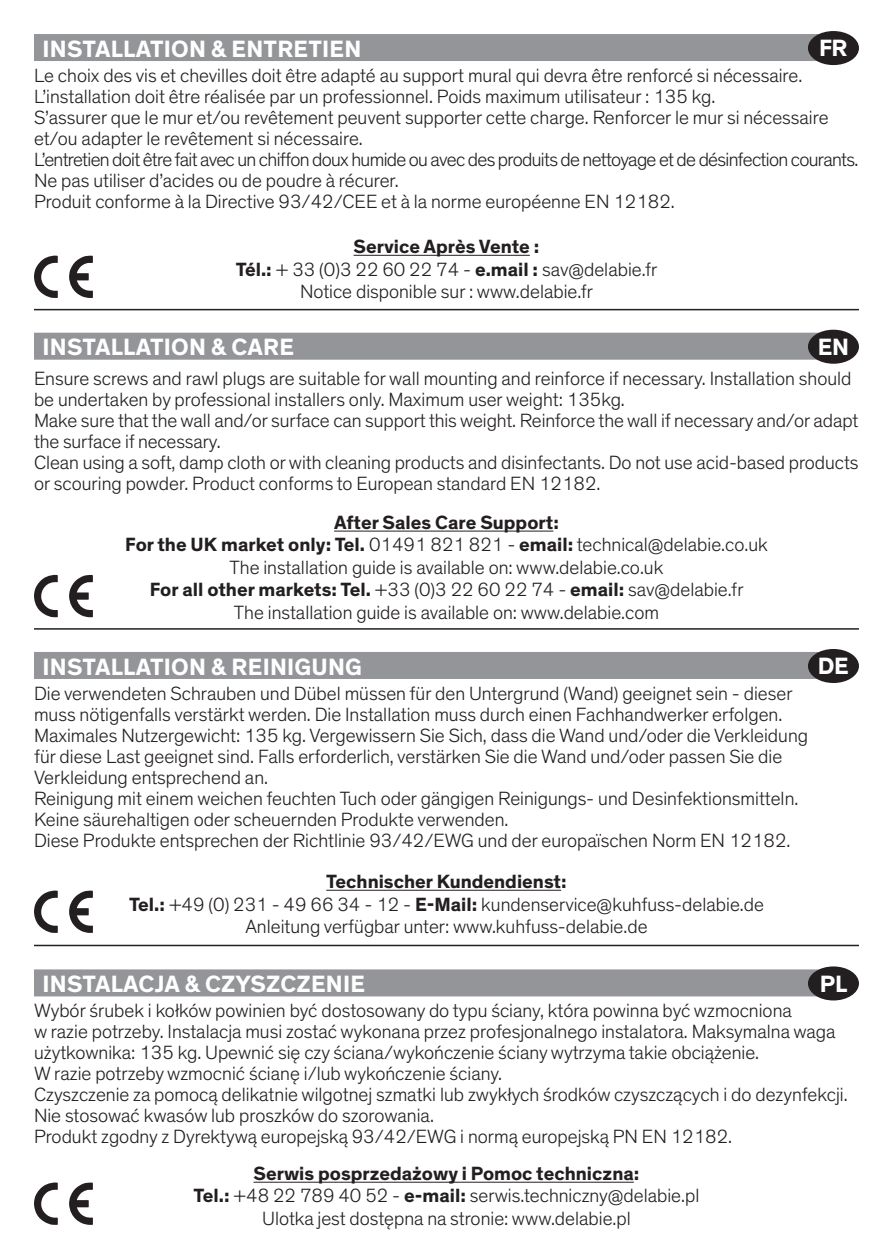
<style>
.page{position:relative;width:893px;height:1259px;background:#fff}
.page>*{position:absolute;margin:0;border:0;box-sizing:border-box;transform-origin:0 0}
.Titre_filet_gris_pic{font:700 24px "Theinhardt";letter-spacing:.01em;color:#fff}
.Texte_puces_début{font:300 19.5px/21px "Theinhardt";color:#231f20}
.Texte_puces_début-2{font:300 19.5px/21px "Theinhardt";letter-spacing:-.035em;color:#231f20}
.t1{font:700 19.5px "Theinhardt";color:#231f20}
.s1{font-weight:700}
</style>
<div class="page">
<div style="left:34px;top:34px;width:808px;height:27px;background:#939598"></div>
<hr style="left:354px;top:255px;width:176px;height:1px;background:#231f20">
<svg style="left:34px;top:256px;width:24px;height:42px"></svg>
<svg style="left:69px;top:256px;width:24px;height:42px"></svg>
<div style="left:808px;top:31px;width:51px;height:34px;background:#231f20;border-radius:50%"></div>
<div style="left:34px;top:333px;width:808px;height:27px;background:#939598"></div>
<div style="left:808px;top:330px;width:51px;height:34px;background:#231f20;border-radius:50%"></div>
<hr style="left:334px;top:530px;width:219px;height:1px;background:#231f20">
<svg style="left:34px;top:575px;width:24px;height:42px"></svg>
<svg style="left:69px;top:575px;width:24px;height:42px"></svg>
<div style="left:34px;top:652px;width:808px;height:27px;background:#939598"></div>
<div style="left:808px;top:649px;width:51px;height:34px;background:#231f20;border-radius:50%"></div>
<hr style="left:326px;top:889px;width:235px;height:1px;background:#231f20">
<svg style="left:34px;top:890px;width:24px;height:43px"></svg>
<svg style="left:69px;top:890px;width:24px;height:43px"></svg>
<div style="left:34px;top:969px;width:808px;height:27px;background:#939598"></div>
<div style="left:808px;top:966px;width:51px;height:34px;background:#231f20;border-radius:50%"></div>
<hr style="left:254px;top:1181px;width:380px;height:1px;background:#231f20">
<svg style="left:34px;top:1182px;width:24px;height:42px"></svg>
<svg style="left:69px;top:1182px;width:24px;height:42px"></svg>
<hr style="left:34px;top:309px;width:825px;height:1px;background:#231f20">
<hr style="left:34px;top:628px;width:825px;height:1px;background:#231f20">
<hr style="left:34px;top:944px;width:825px;height:2px;background:#231f20">
<p class="Titre_filet_gris_pic" style="left:819px;top:33px;width:30px">FR</p>
<p class="Titre_filet_gris_pic" style="left:43px;top:34px;width:320px">INSTALLATION &amp; ENTRETIEN</p>
<p class="Texte_puces_début" style="left:34px;top:65px;width:796px">Le choix des vis et chevilles doit être adapté au support mural qui devra être renforcé si nécessaire.<br>L’installation doit être réalisée par un professionnel. Poids maximum utilisateur : 135 kg.<br>S’assurer que le mur et/ou revêtement peuvent supporter cette charge. Renforcer le mur si nécessaire et/ou adapter le revêtement si nécessaire.</p>
<p class="Texte_puces_début-2" style="left:34px;top:149px;width:826px">L’entretien doit être fait avec un chiffon doux humide ou avec des produits de nettoyage et de désinfection courants.<br>Ne pas utiliser d’acides ou de poudre à récurer.<br>Produit conforme à la Directive 93/42/CEE et à la norme européenne EN 12182.</p>
<p class="t1" style="left:354px;top:234px;width:187px">Service Après Vente :</p>
<p class="Texte_puces_début" style="left:236px;top:259px;width:423px"><span class="s1">Tél.:</span> + 33 (0)3 22 60 22 74 - <span class="s1">e.mail :</span> sav@delabie.fr</p>
<p class="Texte_puces_début" style="left:300px;top:281px;width:295px">Notice disponible sur : www.delabie.fr</p>
<p class="Titre_filet_gris_pic" style="left:818px;top:332px;width:33px">EN</p>
<p class="Titre_filet_gris_pic" style="left:43px;top:332px;width:253px">INSTALLATION &amp; CARE</p>
<p class="Texte_puces_début" style="left:34px;top:368px;width:819px">Ensure screws and rawl plugs are suitable for wall mounting and reinforce if necessary. Installation should be undertaken by professional installers only. Maximum user weight: 135kg.</p>
<p class="Texte_puces_début" style="left:34px;top:410px;width:826px">Make sure that the wall and/or surface can support this weight. Reinforce the wall if necessary and/or adapt the surface if necessary.<br>Clean using a soft, damp cloth or with cleaning products and disinfectants. Do not use acid-based products or scouring powder. Product conforms to European standard EN 12182.</p>
<p class="t1" style="left:334px;top:510px;width:226px">After Sales Care Support:</p>
<p class="Texte_puces_début" style="left:125px;top:534px;width:644px"><span class="s1">For the UK market only: Tel.</span> 01491 821 821 - <span class="s1">email:</span> technical@delabie.co.uk</p>
<p class="Texte_puces_début" style="left:230px;top:557px;width:435px">The installation guide is available on: www.delabie.co.uk</p>
<p class="Texte_puces_début" style="left:150px;top:579px;width:595px"><span class="s1">For all other markets: Tel.</span> +33 (0)3 22 60 22 74 - <span class="s1">email:</span> sav@delabie.fr</p>
<p class="Texte_puces_début" style="left:234px;top:602px;width:427px">The installation guide is available on: www.delabie.com</p>
<p class="Titre_filet_gris_pic" style="left:43px;top:652px;width:321px">INSTALLATION &amp; REINIGUNG</p>
<p class="Texte_puces_début" style="left:34px;top:683px;width:776px">Die verwendeten Schrauben und Dübel müssen für den Untergrund (Wand) geeignet sein - dieser muss nötigenfalls verstärkt werden. Die Installation muss durch einen Fachhandwerker erfolgen.<br>Maximales Nutzergewicht: 135 kg. Vergewissern Sie Sich, dass die Wand und/oder die Verkleidung für diese Last geeignet sind. Falls erforderlich, verstärken Sie die Wand und/oder passen Sie die Verkleidung entsprechend an.<br>Reinigung mit einem weichen feuchten Tuch oder gängigen Reinigungs- und Desinfektionsmitteln.<br>Keine säurehaltigen oder scheuernden Produkte verwenden.<br>Diese Produkte entsprechen der Richtlinie 93/42/EWG und der europaïschen Norm EN 12182.</p>
<p class="Titre_filet_gris_pic" style="left:818px;top:651px;width:32px">DE</p>
<p class="t1" style="left:326px;top:869px;width:242px">Technischer Kundendienst:</p>
<p class="Texte_puces_début" style="left:129px;top:893px;width:636px"><span class="s1">Tel.:</span> +49 (0) 231 - 49 66 34 - 12 - <span class="s1">E-Mail:</span> kundenservice@kuhfuss-delabie.de</p>
<p class="Texte_puces_début" style="left:245px;top:916px;width:404px">Anleitung verfügbar unter: www.kuhfuss-delabie.de</p>
<p class="Titre_filet_gris_pic" style="left:43px;top:969px;width:324px">INSTALACJA &amp; CZYSZCZENIE</p>
<p class="Texte_puces_début" style="left:34px;top:1000px;width:815px">Wybór śrubek i kołków powinien być dostosowany do typu ściany, która powinna być wzmocniona<br>w razie potrzeby. Instalacja musi zostać wykonana przez profesjonalnego instalatora. Maksymalna waga użytkownika: 135 kg. Upewnić się czy ściana/wykończenie ściany wytrzyma takie obciążenie.<br>W razie potrzeby wzmocnić ścianę i/lub wykończenie ściany.<br>Czyszczenie za pomocą delikatnie wilgotnej szmatki lub zwykłych środków czyszczących i do dezynfekcji.<br>Nie stosować kwasów lub proszków do szorowania.<br>Produkt zgodny z Dyrektywą europejską 93/42/EWG i normą europejską PN EN 12182.</p>
<p class="Titre_filet_gris_pic" style="left:820px;top:968px;width:29px">PL</p>
<p class="t1" style="left:254px;top:1161px;width:387px">Serwis posprzedażowy i Pomoc techniczna:</p>
<p class="Texte_puces_début" style="left:194px;top:1185px;width:507px"><span class="s1">Tel.:</span> +48 22 789 40 52 - <span class="s1">e-mail:</span> serwis.techniczny@delabie.pl</p>
<p class="Texte_puces_début" style="left:262px;top:1208px;width:370px">Ulotka jest dostępna na stronie: www.delabie.pl</p>
</div>
